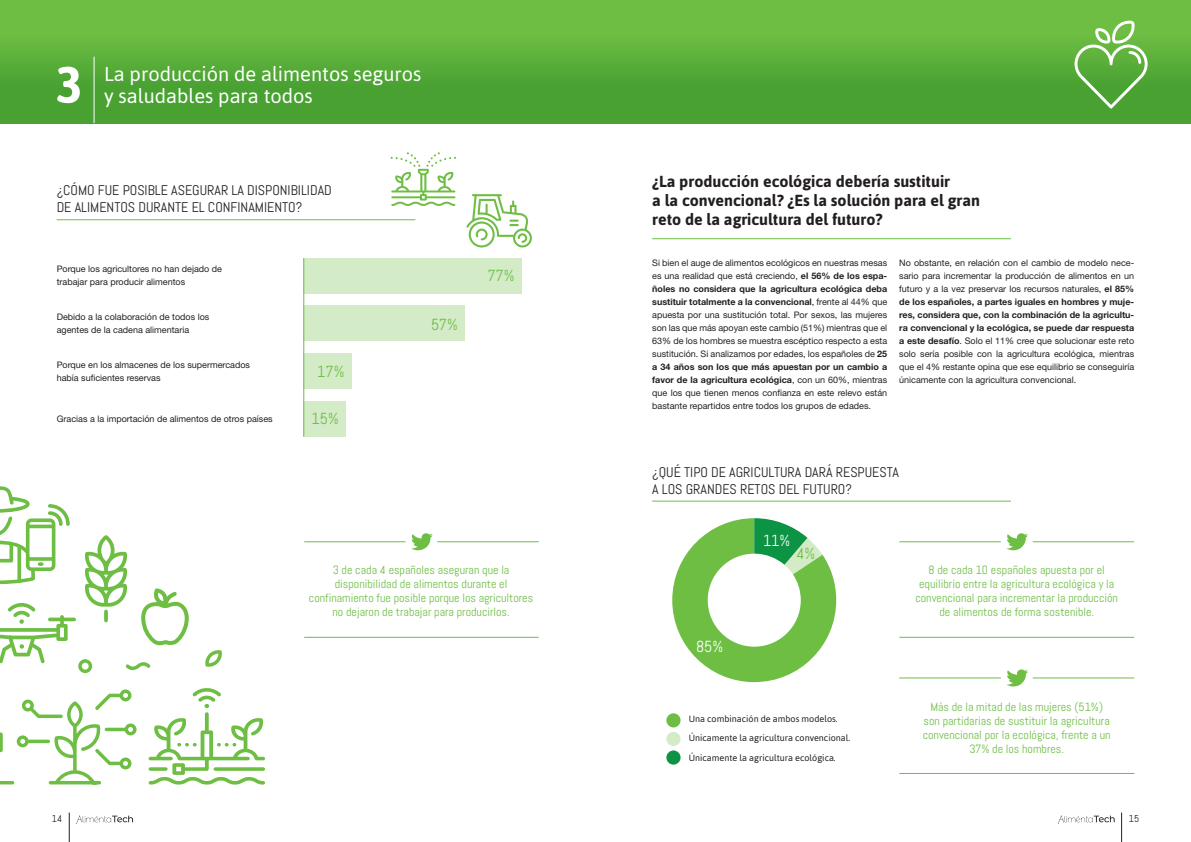
<style>
.page{position:relative;width:1191px;height:842px;background:#fff}
.page>*{position:absolute;margin:0;border:0;box-sizing:border-box;transform-origin:0 0}
.t1{font:20px/22px "Asap";color:#fff}
.t2{font:700 16px/19px "Asap";color:#231f20}
.TXT{font:16px "Abel";color:#6ebe44}
.TXT-2{font:16px "Abel";color:#fff}
.PREGUNTA{font:14px/17px "Abel";color:#231f20}
.TXT-3{font:12px/14px "Abel";color:#6ebe44;text-align:center}
.t3{font:10px "Abel";color:#231f20}
.TXT-4{font:9px/13px "Helvetica Neue LT Std";color:#231f20}
.TXT-5{font:9px "Asap";color:#231f20}
.s1{font-weight:700}
</style>
<div class="page">
<svg style="left:76px;top:815px;width:57px;height:9px"></svg>
<svg style="left:1058px;top:815px;width:56px;height:9px"></svg>
<hr style="left:69px;top:812px;width:1px;height:30px;background:#231f20">
<hr style="left:1121px;top:812px;width:1px;height:30px;background:#231f20">
<hr style="left:899px;top:541px;width:234px;height:1px;background:#6ebe44">
<hr style="left:899px;top:637px;width:234px;height:1px;background:#6ebe44">
<div style="left:1000px;top:526px;width:32px;height:32px;background:#fff;border-radius:50%"></div>
<svg style="left:1006px;top:533px;width:22px;height:17px"></svg>
<hr style="left:304px;top:541px;width:234px;height:1px;background:#6ebe44">
<hr style="left:304px;top:637px;width:234px;height:1px;background:#6ebe44">
<div style="left:405px;top:526px;width:32px;height:32px;background:#fff;border-radius:50%"></div>
<svg style="left:411px;top:533px;width:22px;height:17px"></svg>
<hr style="left:57px;top:219px;width:358px;height:1px;background:#6ebe44">
<hr style="left:652px;top:501px;width:359px;height:1px;background:#6ebe44">
<hr style="left:652px;top:238px;width:359px;height:1px;background:#6ebe44">
<div style="left:303px;top:258px;width:219px;height:35px;background:#d3ebc7"></div>
<div style="left:303px;top:306px;width:162px;height:35px;background:#d3ebc7"></div>
<div style="left:303px;top:353px;width:48px;height:36px;background:#d3ebc7"></div>
<div style="left:303px;top:401px;width:43px;height:36px;background:#d3ebc7"></div>
<hr style="left:303px;top:258px;width:1px;height:179px;background:#6ebe44">
<svg style="left:466px;top:194px;width:66px;height:53px"></svg>
<svg style="left:390px;top:152px;width:66px;height:54px"></svg>
<svg style="left:672px;top:518px;width:164px;height:164px"></svg>
<div style="left:666px;top:750px;width:14px;height:15px;background:#0d9344;border-radius:50%"></div>
<div style="left:666px;top:713px;width:14px;height:14px;background:#6ebe44;border-radius:50%"></div>
<div style="left:666px;top:732px;width:14px;height:14px;background:#d3ebc7;border-radius:50%"></div>
<svg style="left:149px;top:688px;width:116px;height:96px"></svg>
<svg style="left:149px;top:767px;width:19px;height:4px"></svg>
<svg style="left:214px;top:767px;width:51px;height:4px"></svg>
<svg style="left:0;top:689px;width:137px;height:95px"></svg>
<svg style="left:205px;top:650px;width:17px;height:17px"></svg>
<svg style="left:0;top:486px;width:189px;height:187px"></svg>
<hr style="left:899px;top:678px;width:235px;height:1px;background:#6ebe44">
<hr style="left:899px;top:773px;width:235px;height:1px;background:#6ebe44">
<div style="left:1001px;top:662px;width:31px;height:32px;background:#fff;border-radius:50%"></div>
<svg style="left:1006px;top:669px;width:22px;height:17px"></svg>
<div style="left:0;top:0;width:1191px;height:123px;background:#6ebe44"></div>
<div style="left:0;top:17px;width:1191px;height:106px;background:linear-gradient(to bottom,#71c045,#409a2e)"></div>
<svg style="left:1074px;top:20px;width:73px;height:89px"></svg>
<svg style="left:57px;top:67px;width:23px;height:36px"></svg>
<hr style="left:94px;top:57px;width:1px;height:66px;background:#fff">
<p class="t1" style="left:104px;top:63px;width:319px">La producción de alimentos seguros y saludables para todos</p>
<p class="PREGUNTA" style="left:57px;top:182px;width:277px">¿CÓMO FUE POSIBLE ASEGURAR LA DISPONIBILIDAD<br>DE ALIMENTOS DURANTE EL CONFINAMIENTO?</p>
<p class="TXT-4" style="left:57px;top:263px;width:167px">Porque los agricultores no han dejado de trabajar para producir alimentos</p>
<p class="TXT-4" style="left:57px;top:310px;width:154px">Debido a la colaboración de todos los agentes de la cadena alimentaria</p>
<p class="TXT-4" style="left:57px;top:358px;width:195px">Porque en los almacenes de los supermercados había suficientes reservas</p>
<p class="TXT-4" style="left:57px;top:412px;width:218px">Gracias a la importación de alimentos de otros países</p>
<p class="TXT" style="left:317px;top:361px;width:29px">17%</p>
<p class="TXT" style="left:311px;top:409px;width:29px">15%</p>
<p class="TXT" style="left:431px;top:314px;width:28px">57%</p>
<p class="TXT" style="left:487px;top:266px;width:29px">77%</p>
<p class="TXT-3" style="left:309px;top:563px;width:226px">3 de cada 4 españoles aseguran que la disponibilidad de alimentos durante el confinamiento fue posible porque los agricultores no dejaron de trabajar para producirlos.</p>
<p class="t2" style="left:652px;top:172px;width:329px">¿La producción ecológica debería sustituir<br>a la convencional? ¿Es la solución para el gran reto de la agricultura del futuro?</p>
<p class="TXT-4" style="left:652px;top:256px;width:236px;text-align:justify">Si bien el auge de alimentos ecológicos en nuestras mesas es una realidad que está creciendo, <span class="s1">el 56% de los espa&shy;ñoles no considera que la agricultura ecológica deba sustituir totalmente a la convencional</span>, frente al 44% que apuesta por una sustitución total. Por sexos, las mujeres son las que más apoyan este cambio (51%) mientras que el 63% de los hombres se muestra escéptico respecto a esta sustitución. Si analizamos por edades, los españoles de <span class="s1">25 a 34 años son los que más apuestan por un cambio a favor de la agricultura ecológica</span>, con un 60%, mientras que los que tienen menos confianza en este relevo están bastante repartidos entre todos los grupos de edades.</p>
<p class="TXT-4" style="left:899px;top:256px;width:236px;text-align:justify">No obstante, en relación con el cambio de modelo nece&shy;sario para incrementar la producción de alimentos en un futuro y a la vez preservar los recursos naturales, <span class="s1">el 85% de los españoles, a partes iguales en hombres y muje&shy;res, considera que, con la combinación de la agricultu&shy;ra convencional y la ecológica, se puede dar respuesta a este desafío</span>. Solo el 11% cree que solucionar este reto solo sería posible con la agricultura ecológica, mientras que el 4% restante opina que ese equilibrio se conseguiría únicamente con la agricultura convencional.</p>
<p class="PREGUNTA" style="left:652px;top:463px;width:248px">¿QUÉ TIPO DE AGRICULTURA DARÁ RESPUESTA<br>A LOS GRANDES RETOS DEL FUTURO?</p>
<p class="TXT-2" style="left:696px;top:636px;width:29px">85%</p>
<p class="TXT-2" style="left:763px;top:530px;width:29px">11%</p>
<p class="TXT" style="left:796px;top:543px;width:20px">4%</p>
<p class="TXT-5" style="left:689px;top:713px;width:149px">Una combinación de ambos modelos.</p>
<p class="TXT-5" style="left:689px;top:733px;width:162px">Únicamente la agricultura convencional.</p>
<p class="TXT-5" style="left:689px;top:752px;width:147px">Únicamente la agricultura ecológica.</p>
<p class="TXT-3" style="left:915px;top:563px;width:204px">8 de cada 10 españoles apuesta por el equilibrio entre la agricultura ecológica y la convencional para incrementar la producción de alimentos de forma sostenible.</p>
<p class="TXT-3" style="left:922px;top:699px;width:189px">Más de la mitad de las mujeres (51%) son partidarias de sustituir la agricultura convencional por la ecológica, frente a un 37% de los hombres.</p>
<p class="t3" style="left:52px;top:812px;width:12px">14</p>
<p class="t3" style="left:1129px;top:812px;width:12px">15</p>
</div>
